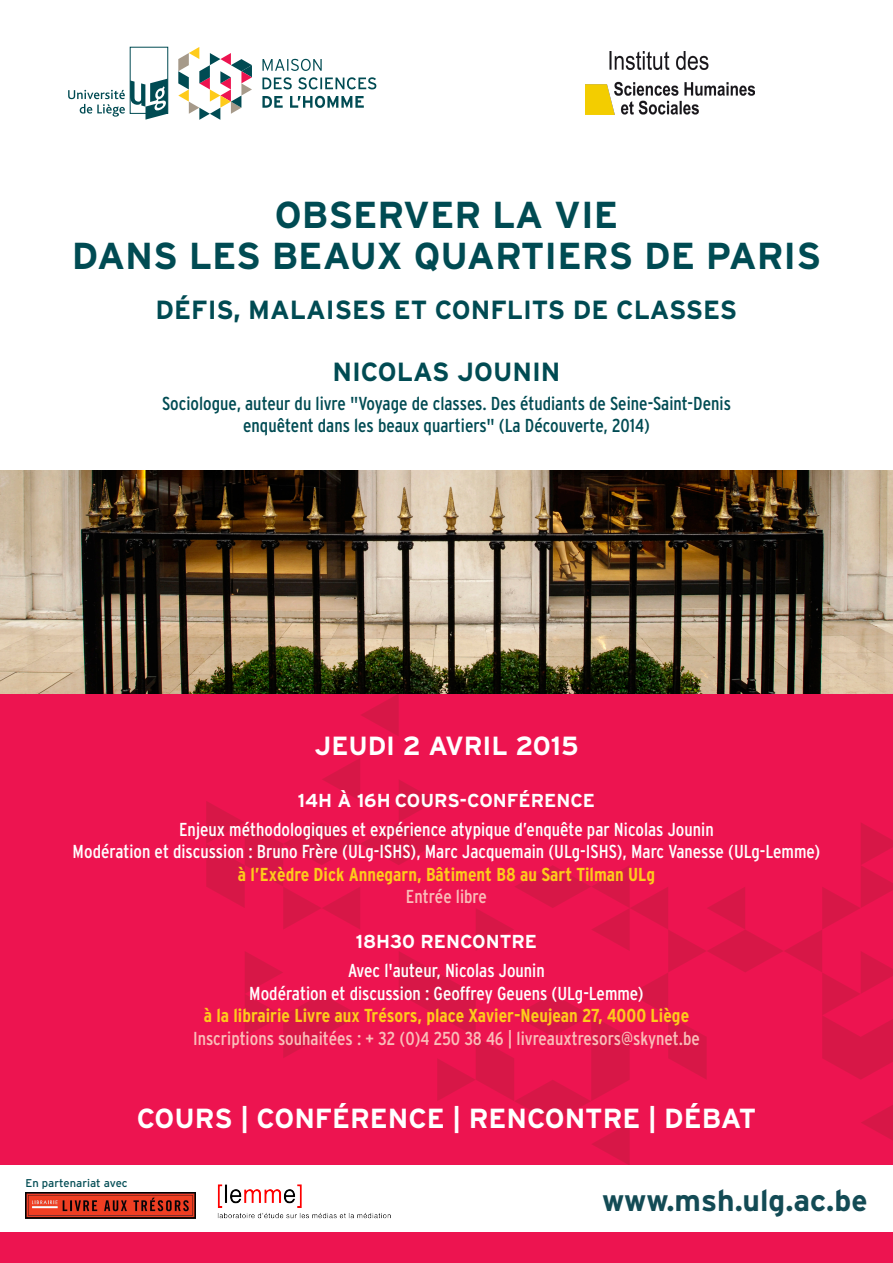
<style>
.page{position:relative;width:893px;height:1263px;background:#fff}
.page>*{position:absolute;margin:0;border:0;box-sizing:border-box;transform-origin:0 0}
.t1{font:700 37.5px/41.2px "Interstate";color:#004b53;text-align:center}
.t2{font:700 30px "Interstate";color:#134b55}
.t3{font:700 27.6px "Interstate";color:#fff}
.t4{font:700 26.25px "Interstate";color:#004b53}
.t5{font:700 26.25px "Interstate";color:#fff}
.t6{font:condensed 18.75px/22.5px "Interstate";color:#fff;text-align:center}
.t7{font:condensed 18.75px/22.5px "Interstate";color:#004b53;text-align:center}
.t8{font:700 condensed 18.75px "Interstate";color:#fecb1b}
.t9{font:condensed 18.75px "Interstate";color:#fabeb9}
.t10{font:700 18.75px "Interstate";color:#fff}
.t11{font:11.25px "Interstate";color:#004b53}
</style>
<div class="page">
<div style="left:0;top:561px;width:893px;height:702px;background:#ed1450"></div>
<svg style="left:206px;top:693px;width:687px;height:472px"></svg>
<div style="left:0;top:1165px;width:893px;height:67px;background:#fff"></div>
<img style="left:26px;top:1192px;width:169px;height:27px">
<img style="left:0;top:470px;width:893px;height:223px">
<svg style="left:262px;top:59px;width:114px;height:49px"></svg>
<svg style="left:178px;top:47px;width:74px;height:73px"></svg>
<svg style="left:68px;top:79px;width:100px;height:41px"></svg>
<img style="left:585px;top:52px;width:169px;height:62px">
<img style="left:217px;top:1184px;width:174px;height:35px">
<p class="t1" style="left:72px;top:194px;width:751px">OBSERVER LA VIE<br>DANS LES BEAUX QUARTIERS DE PARIS</p>
<p class="t4" style="left:156px;top:293px;width:583px">DÉFIS, MALAISES ET CONFLITS DE CLASSES</p>
<p class="t4" style="left:332px;top:356px;width:230px">NICOLAS JOUNIN</p>
<p class="t7" style="left:162px;top:392px;width:570px">Sociologue, auteur du livre "Voyage de classes. Des étudiants de Seine-Saint-Denis enquêtent dans les beaux quartiers" (La Découverte, 2014)</p>
<p class="t5" style="left:314px;top:730px;width:266px">JEUDI 2 AVRIL 2015</p>
<p class="t10" style="left:298px;top:789px;width:299px">14H À 16H COURS-CONFÉRENCE</p>
<p class="t6" style="left:73px;top:818px;width:749px">Enjeux méthodologiques et expérience atypique d’enquête par Nicolas Jounin<br>Modération et discussion : Bruno Frère (ULg-ISHS), Marc Jacquemain (ULg-ISHS), Marc Vanesse (ULg-Lemme)</p>
<p class="t8" style="left:238px;top:863px;width:419px">à l’Exèdre Dick Annegarn, Bâtiment B8 au Sart Tilman ULg</p>
<p class="t9" style="left:406px;top:885px;width:82px">Entrée libre</p>
<p class="t10" style="left:356px;top:930px;width:183px">18H30 RENCONTRE</p>
<p class="t6" style="left:348px;top:959px;width:198px">Avec l'auteur, Nicolas Jounin</p>
<p class="t6" style="left:249px;top:981px;width:396px">Modération et discussion : Geoffrey Geuens (ULg-Lemme)</p>
<p class="t8" style="left:204px;top:1004px;width:487px">à la librairie Livre aux Trésors, place Xavier-Neujean 27, 4000 Liège</p>
<p class="t9" style="left:193px;top:1026px;width:508px">Inscriptions souhaitées : + 32 (0)4 250 38 46 | livreauxtresors@skynet.be</p>
<p class="t3" style="left:137px;top:1101px;width:621px">COURS | CONFÉRENCE | RENCONTRE | DÉBAT</p>
<p class="t11" style="left:26px;top:1176px;width:104px">En partenariat avec</p>
<p class="t2" style="left:602px;top:1182px;width:267px">www.msh.ulg.ac.be</p>
</div>
